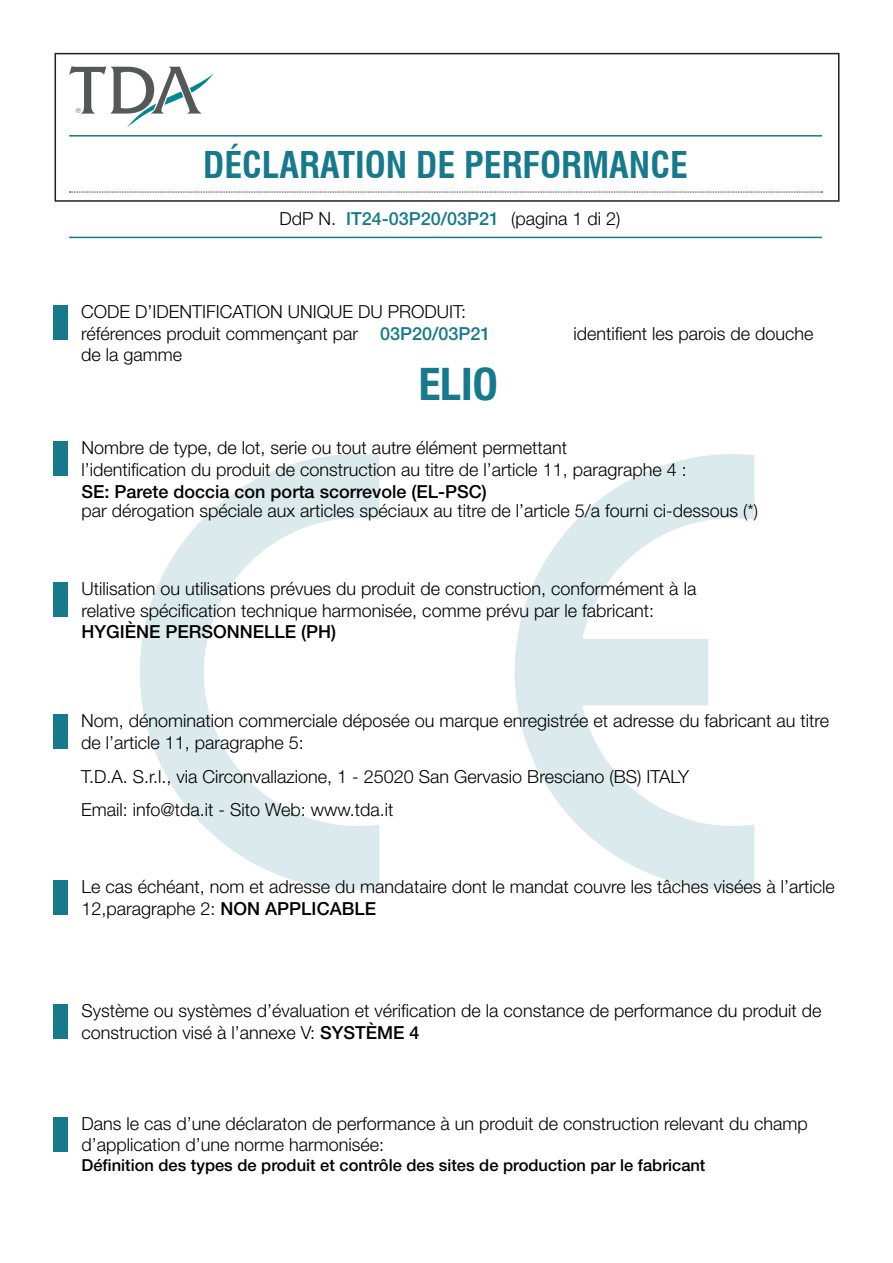
<style>
.page{position:relative;width:893px;height:1263px;background:#fff}
.page>*{position:absolute;margin:0;border:0;box-sizing:border-box;transform-origin:0 0}
.t1{font:700 condensed 45px "Helvetica Neue LT Pro";color:#177a8c}
.t2{font:700 condensed 36px "Swiss 721 BT";color:#177a8c}
.t3{font:300 18px/21.6px "Helvetica Neue LT Pro";color:#000}
.t4{font:500 18px "Helvetica Neue LT Pro";color:#000}
.t5{font:500 18px "Helvetica Neue LT Pro";color:#177a8c}
.t6{font:500 16.5px "Helvetica Neue LT Pro";color:#000}
.t7{font:7.2px "Montserrat";color:#555759}
.s1{font-weight:500}
</style>
<div class="page">
<svg style="left:140px;top:454px;width:239px;height:436px"></svg>
<svg style="left:515px;top:454px;width:239px;height:436px"></svg>
<div style="left:55px;top:53px;width:784px;height:149px;border:2px solid #231f20"></div>
<svg style="left:69px;top:192px;width:754px;height:1px"></svg>
<hr style="left:69px;top:135px;width:753px;height:2px;background:#177a8c">
<hr style="left:69px;top:237px;width:753px;height:1px;background:#177a8c">
<div style="left:54px;top:441px;width:14px;height:35px;background:#177a8c"></div>
<div style="left:54px;top:305px;width:14px;height:35px;background:#177a8c"></div>
<div style="left:54px;top:582px;width:14px;height:35px;background:#177a8c"></div>
<div style="left:53px;top:714px;width:15px;height:35px;background:#177a8c"></div>
<div style="left:54px;top:880px;width:14px;height:35px;background:#177a8c"></div>
<div style="left:54px;top:1004px;width:14px;height:35px;background:#177a8c"></div>
<div style="left:54px;top:1117px;width:14px;height:34px;background:#177a8c"></div>
<svg style="left:69px;top:66px;width:145px;height:61px"></svg>
<p class="t7" style="left:76px;top:105px;width:7px">®</p>
<h2 class="t2" style="left:203px;top:143px;width:486px">DÉCLARATION DE PERFORMANCE</h2>
<p class="t5" style="left:346px;top:208px;width:155px">IT24-03P20/03P21</p>
<p class="t3" style="left:279px;top:208px;width:58px">DdP N.</p>
<p class="t3" style="left:511px;top:208px;width:111px">(pagina 1 di 2)</p>
<p class="t3" style="left:81px;top:301px;width:386px">CODE D’IDENTIFICATION UNIQUE DU PRODUIT:</p>
<p class="t3" style="left:81px;top:322px;width:279px">références produit commençant par</p>
<p class="t3" style="left:573px;top:322px;width:242px">identifient les parois de douche</p>
<p class="t3" style="left:81px;top:344px;width:103px">de la gamme</p>
<p class="t5" style="left:380px;top:323px;width:112px">03P20/03P21</p>
<p class="t1" style="left:419px;top:357px;width:81px">ELIO</p>
<p class="t3" style="left:82px;top:436px;width:607px">Nombre de type, de lot, serie ou tout autre élément permettant<br>l’identification du produit de construction au titre de l’article 11, paragraphe 4 :</p>
<p class="t3" style="left:82px;top:499px;width:678px">par dérogation spéciale aux articles spéciaux au titre de l’article 5/a fourni ci-dessous (*)</p>
<p class="t4" style="left:82px;top:480px;width:407px">SE: Parete doccia con porta scorrevole (EL-PSC)</p>
<p class="t3" style="left:82px;top:577px;width:616px">Utilisation ou utilisations prévues du produit de construction, conformément à la relative spécification technique harmonisée, comme prévu par le fabricant:</p>
<p class="t4" style="left:82px;top:621px;width:256px">HYGIÈNE PERSONNELLE (PH)</p>
<p class="t3" style="left:81px;top:709px;width:749px">Nom, dénomination commerciale déposée ou marque enregistrée et adresse du fabricant au titre de l’article 11, paragraphe 5:</p>
<p class="t3" style="left:81px;top:759px;width:610px;line-height:33.6px">T.D.A. S.r.l., via Circonvallazione, 1 - 25020 San Gervasio Bresciano (BS) ITALY<br>Email: info@tda.it - Sito Web: www.tda.it</p>
<p class="t3" style="left:82px;top:876px;width:755px">Le cas échéant, nom et adresse du mandataire dont le mandat couvre les tâches visées à l’article<br>12,paragraphe 2: <span class="s1">NON APPLICABLE</span></p>
<p class="t3" style="left:82px;top:1000px;width:741px">Système ou systèmes d’évaluation et vérification de la constance de performance du produit de construction visé à l’annexe V: <span class="s1">SYSTÈME 4</span></p>
<p class="t3" style="left:82px;top:1112px;width:728px">Dans le cas d’une déclaraton de performance à un produit de construction relevant du champ d’application d’une norme harmonisée:</p>
<p class="t6" style="left:82px;top:1155px;width:625px">Définition des types de produit et contrôle des sites de production par le fabricant</p>
</div>
